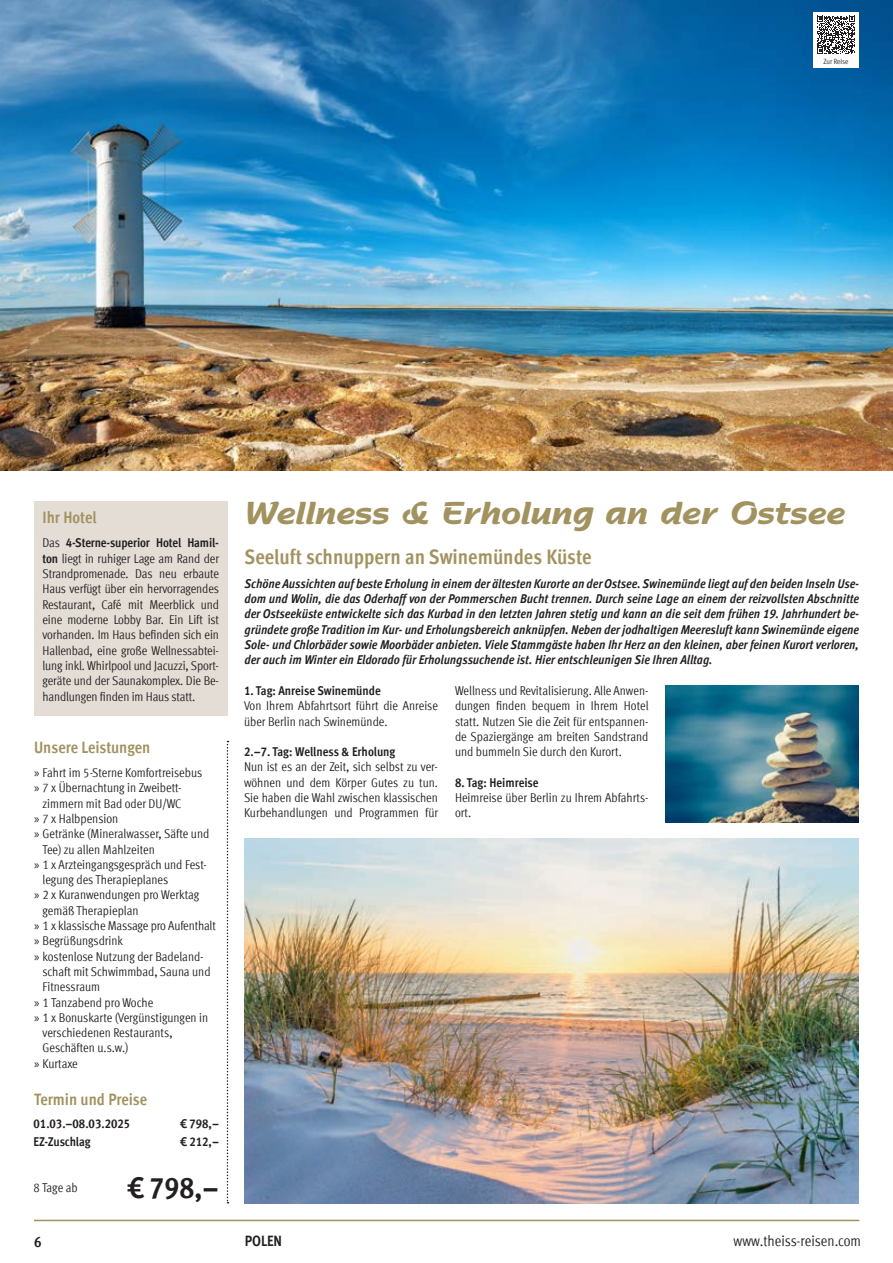
<style>
.page{position:relative;width:893px;height:1263px;background:#fff}
.page>*{position:absolute;margin:0;border:0;box-sizing:border-box;transform-origin:0 0}
.t1{font:700 33px "Agfa Nadianne";color:#a2925f}
.t2{font:700 condensed 30px "Meta Offc";color:#231f20}
.t3{font:700 condensed 21px "Meta Offc";color:#a2925f}
.t4{font:700 condensed 16.5px "Meta Offc";color:#a2925f}
.t5{font:condensed 15px "Meta Offc";color:#231f20}
.t6{font:700 condensed 15px "Meta Offc";letter-spacing:-.005em;color:#231f20}
.t7{font:condensed 12.75px/15.3px "Meta Offc";letter-spacing:-.005em;color:#231f20;text-align:justify}
.t8{font:italic 700 condensed 12.75px/15.3px "Meta Offc";color:#231f20;text-align:justify}
.t9{font:700 condensed 12.75px "Meta Offc";color:#231f20}
.t10{font:condensed 7.5px "Meta Offc";letter-spacing:-.01em;color:#231f20}
.s1{font-weight:700}
.s2{font-family:"Myriad Pro";font-stretch:normal}
</style>
<div class="page">
<hr style="left:34px;top:1220px;width:825px;height:1px;background:#a2925f">
<svg style="left:227px;top:741px;width:1px;height:462px"></svg>
<img style="left:0;top:0;width:893px;height:471px">
<img style="left:244px;top:838px;width:615px;height:365px">
<img style="left:665px;top:685px;width:194px;height:138px">
<div style="left:34px;top:502px;width:193px;height:214px;background:#e3ddd6"></div>
<div style="left:813px;top:12px;width:46px;height:55px;background:#fff"></div>
<svg style="left:817px;top:16px;width:38px;height:38px"></svg>
<p class="t10" style="left:823px;top:57px;width:26px">Zur Reise</p>
<p class="t4" style="left:43px;top:508px;width:56px">Ihr Hotel</p>
<p class="t7" style="left:43px;top:536px;width:178px">Das <span class="s1">4-Sterne-superior Hotel Hamil&shy;ton</span> liegt in ruhiger Lage am Rand der Strandpromenade. Das neu erbaute Haus verfügt über ein hervorragendes Restaurant, Café mit Meerblick und eine moderne Lobby Bar. Ein Lift ist vorhanden. Im Haus befinden sich ein Hallenbad, eine große Wellnessabtei&shy;lung inkl. Whirlpool und Jacuzzi, Sport&shy;geräte und der Saunakomplex. Die Be&shy;handlungen finden im Haus statt.</p>
<p class="t4" style="left:34px;top:737px;width:118px">Unsere Leistungen</p>
<p class="t7" style="left:34px;top:765px;width:170px"><span class="s2">»</span> Fahrt im 5-Sterne Komfortreisebus</p>
<p class="t7" style="left:34px;top:780px;width:148px"><span class="s2">»</span> 7 x Übernachtung in Zweibett-</p>
<p class="t7" style="left:43px;top:796px;width:140px">zimmern mit Bad oder DU/WC</p>
<p class="t7" style="left:34px;top:811px;width:86px"><span class="s2">»</span> 7 x Halbpension</p>
<p class="t7" style="left:34px;top:826px;width:177px"><span class="s2">»</span> Getränke (Mineralwasser, Säfte und</p>
<p class="t7" style="left:43px;top:842px;width:114px">Tee) zu allen Mahlzeiten</p>
<p class="t7" style="left:34px;top:857px;width:174px"><span class="s2">»</span> 1 x Arzteingangsgespräch und Fest-</p>
<p class="t7" style="left:43px;top:872px;width:127px">legung des Therapieplanes</p>
<p class="t7" style="left:34px;top:887px;width:167px"><span class="s2">»</span> 2 x Kuranwendungen pro Werktag</p>
<p class="t7" style="left:43px;top:903px;width:98px">gemäß Therapieplan</p>
<p class="t7" style="left:34px;top:918px;width:183px"><span class="s2">»</span> 1 x klassische Massage pro Aufenthalt</p>
<p class="t7" style="left:34px;top:933px;width:91px"><span class="s2">»</span> Begrüßungsdrink</p>
<p class="t7" style="left:34px;top:949px;width:171px"><span class="s2">»</span> kostenlose Nutzung der Badeland-</p>
<p class="t7" style="left:43px;top:964px;width:170px">schaft mit Schwimmbad, Sauna und</p>
<p class="t7" style="left:43px;top:979px;width:59px">Fitnessraum</p>
<p class="t7" style="left:34px;top:995px;width:121px"><span class="s2">»</span> 1 Tanzabend pro Woche</p>
<p class="t7" style="left:34px;top:1010px;width:176px"><span class="s2">»</span> 1 x Bonuskarte (Vergünstigungen in</p>
<p class="t7" style="left:43px;top:1025px;width:132px">verschiedenen Restaurants,</p>
<p class="t7" style="left:43px;top:1040px;width:87px">Geschäften u.s.w.)</p>
<p class="t7" style="left:34px;top:1056px;width:45px"><span class="s2">»</span> Kurtaxe</p>
<p class="t4" style="left:34px;top:1089px;width:115px">Termin und Preise</p>
<p class="t9" style="left:34px;top:1116px;width:98px">01.03.–08.03.2025</p>
<p class="t9" style="left:181px;top:1116px;width:40px">€ 798,–</p>
<p class="t9" style="left:34px;top:1134px;width:59px">EZ-Zuschlag</p>
<p class="t9" style="left:181px;top:1134px;width:40px">€ 212,–</p>
<p class="t7" style="left:34px;top:1180px;width:46px">8 Tage ab</p>
<h2 class="t2" style="left:128px;top:1170px;width:92px">€ 798,–</h2>
<h1 class="t1" style="left:244px;top:492px;width:602px">Wellness &amp; Erholung an der Ostsee</h1>
<h3 class="t3" style="left:244px;top:544px;width:349px">Seeluft schnuppern an Swinemündes Küste</h3>
<p class="t8" style="left:244px;top:576px;width:616px">Schöne Aussichten auf beste Erholung in einem der ältesten Kurorte an der Ostsee. Swinemünde liegt auf den beiden Inseln Use&shy;dom und Wolin, die das Oderhaff von der Pommerschen Bucht trennen. Durch seine Lage an einem der reizvollsten Abschnitte der Ostseeküste entwickelte sich das Kurbad in den letzten Jahren stetig und kann an die seit dem frühen 19. Jahrhundert be&shy;gründete große Tradition im Kur- und Erholungsbereich anknüpfen. Neben der jodhaltigen Meeresluft kann Swinemünde eigene Sole- und Chlorbäder sowie Moorbäder anbieten. Viele Stammgäste haben Ihr Herz an den kleinen, aber feinen Kurort verloren, der auch im Winter ein Eldorado für Erholungssuchende ist. Hier entschleunigen Sie Ihren Alltag.</p>
<p class="t7" style="left:455px;top:683px;width:195px">Wellness und Revitalisierung. Alle Anwen&shy;dungen finden bequem in Ihrem Hotel statt. Nutzen Sie die Zeit für entspannen&shy;de Spaziergänge am breiten Sandstrand und bummeln Sie durch den Kurort.</p>
<p class="t9" style="left:455px;top:775px;width:85px">8. Tag: Heimreise</p>
<p class="t7" style="left:455px;top:790px;width:195px">Heimreise über Berlin zu Ihrem Abfahrts&shy;ort.</p>
<p class="t9" style="left:244px;top:683px;width:138px">1. Tag: Anreise Swinemünde</p>
<p class="t7" style="left:244px;top:698px;width:195px">Von Ihrem Abfahrtsort führt die Anreise über Berlin nach Swinemünde.</p>
<p class="t9" style="left:244px;top:744px;width:153px">2.–7. Tag: Wellness &amp; Erholung</p>
<p class="t7" style="left:244px;top:759px;width:196px">Nun ist es an der Zeit, sich selbst zu ver&shy;wöhnen und dem Körper Gutes zu tun.<br>Sie haben die Wahl zwischen klassischen Kurbehandlungen und Programmen für</p>
<p class="t6" style="left:34px;top:1233px;width:9px">6</p>
<p class="t6" style="left:245px;top:1232px;width:39px">POLEN</p>
<p class="t5" style="left:734px;top:1232px;width:129px">www.theiss-reisen.com</p>
</div>
